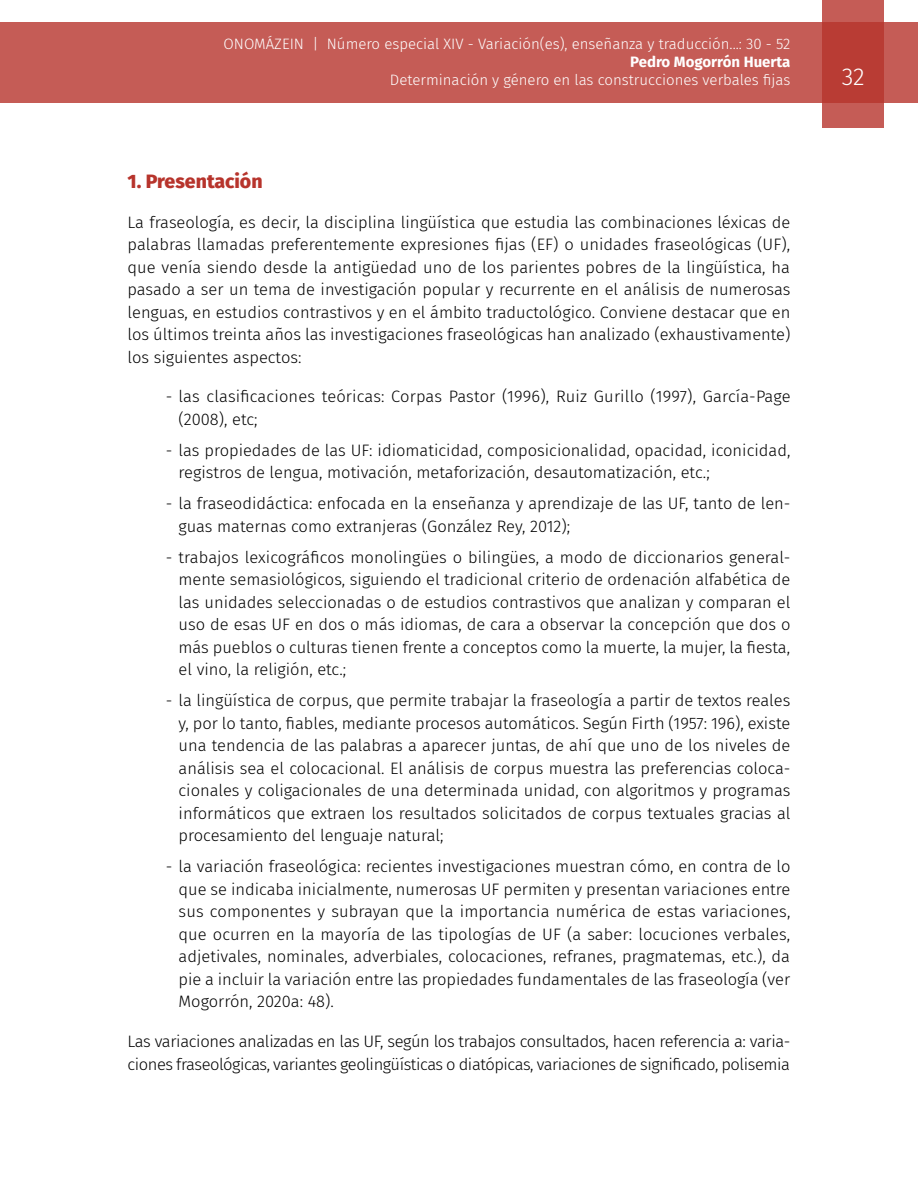
<style>
.page{position:relative;width:918px;height:1188px;background:#fff}
.page>*{position:absolute;margin:0;border:0;box-sizing:border-box;transform-origin:0 0}
.t1{font:300 24px "Fira Sans";color:#fff}
.t2{font:800 19.5px "Fira Sans";color:#b7342c}
.t3{font:300 16.5px/22.5px "Fira Sans";color:#000;text-align:justify}
.t4{font:300 16.5px/22.5px "Fira Sans";letter-spacing:-.025em;color:#000}
.t5{font:300 15px "Fira Sans";color:#fff}
.t6{font:700 15px "Fira Sans";color:#fff}
</style>
<div class="page">
<div style="left:0;top:23px;width:918px;height:80px;background:#c55c56"></div>
<svg style="left:822px;top:0;width:62px;height:128px;fill:#b93c34"></svg>
<p class="t5" style="left:224px;top:34px;width:568px">ONOMÁZEIN | Número especial XIV - Variación(es), enseñanza y traducción...: 30 - 52</p>
<p class="t6" style="left:630px;top:50px;width:162px">Pedro Mogorrón Huerta</p>
<p class="t5" style="left:390px;top:70px;width:402px">Determinación y género en las construcciones verbales fijas</p>
<h1 class="t1" style="left:842px;top:60px;width:24px">32</h1>
<p class="t2" style="left:128px;top:165px;width:137px">1. Presentación</p>
<p class="t3" style="left:128px;top:211px;width:664px">La fraseología, es decir, la disciplina lingüística que estudia las combinaciones léxicas de palabras llamadas preferentemente expresiones fijas (EF) o unidades fraseológicas (UF), que venía siendo desde la antigüedad uno de los parientes pobres de la lingüística, ha pasado a ser un tema de investigación popular y recurrente en el análisis de numerosas lenguas, en estudios contrastivos y en el ámbito traductológico. Conviene destacar que en los últimos treinta años las investigaciones fraseológicas han analizado (exhaustivamente) los siguientes aspectos:</p>
<p class="t3" style="left:179px;top:385px;width:613px;text-indent:-13px">- las clasificaciones teóricas: Corpas Pastor (1996), Ruiz Gurillo (1997), García-Page (2008), etc;</p>
<p class="t3" style="left:179px;top:439px;width:613px;text-indent:-13px">- las propiedades de las UF: idiomaticidad, composicionalidad, opacidad, iconicidad, registros de lengua, motivación, metaforización, desautomatización, etc.;</p>
<p class="t3" style="left:179px;top:492px;width:613px;text-indent:-13px">- la fraseodidáctica: enfocada en la enseñanza y aprendizaje de las UF, tanto de len&shy;guas maternas como extranjeras (González Rey, 2012);</p>
<p class="t3" style="left:179px;top:546px;width:613px;text-indent:-13px">- trabajos lexicográficos monolingües o bilingües, a modo de diccionarios general&shy;mente semasiológicos, siguiendo el tradicional criterio de ordenación alfabética de las unidades seleccionadas o de estudios contrastivos que analizan y comparan el uso de esas UF en dos o más idiomas, de cara a observar la concepción que dos o más pueblos o culturas tienen frente a conceptos como la muerte, la mujer, la fiesta, el vino, la religión, etc.;</p>
<p class="t3" style="left:179px;top:689px;width:614px;text-indent:-13px">- la lingüística de corpus, que permite trabajar la fraseología a partir de textos reales y, por lo tanto, fiables, mediante procesos automáticos. Según Firth (1957: 196), existe una tendencia de las palabras a aparecer juntas, de ahí que uno de los niveles de análisis sea el colocacional. El análisis de corpus muestra las preferencias coloca&shy;cionales y coligacionales de una determinada unidad, con algoritmos y programas informáticos que extraen los resultados solicitados de corpus textuales gracias al procesamiento del lenguaje natural;</p>
<p class="t3" style="left:179px;top:855px;width:613px;text-indent:-13px">- la variación fraseológica: recientes investigaciones muestran cómo, en contra de lo que se indicaba inicialmente, numerosas UF permiten y presentan variaciones entre sus componentes y subrayan que la importancia numérica de estas variaciones, que ocurren en la mayoría de las tipologías de UF (a saber: locuciones verbales, adjetivales, nominales, adverbiales, colocaciones, refranes, pragmatemas, etc.), da pie a incluir la variación entre las propiedades fundamentales de las fraseología (ver Mogorrón, 2020a: 48).</p>
<p class="t4" style="left:128px;top:1030px;width:664px">Las variaciones analizadas en las UF, según los trabajos consultados, hacen referencia a: varia&shy;ciones fraseológicas, variantes geolingüísticas o diatópicas, variaciones de significado, polisemia</p>
</div>
